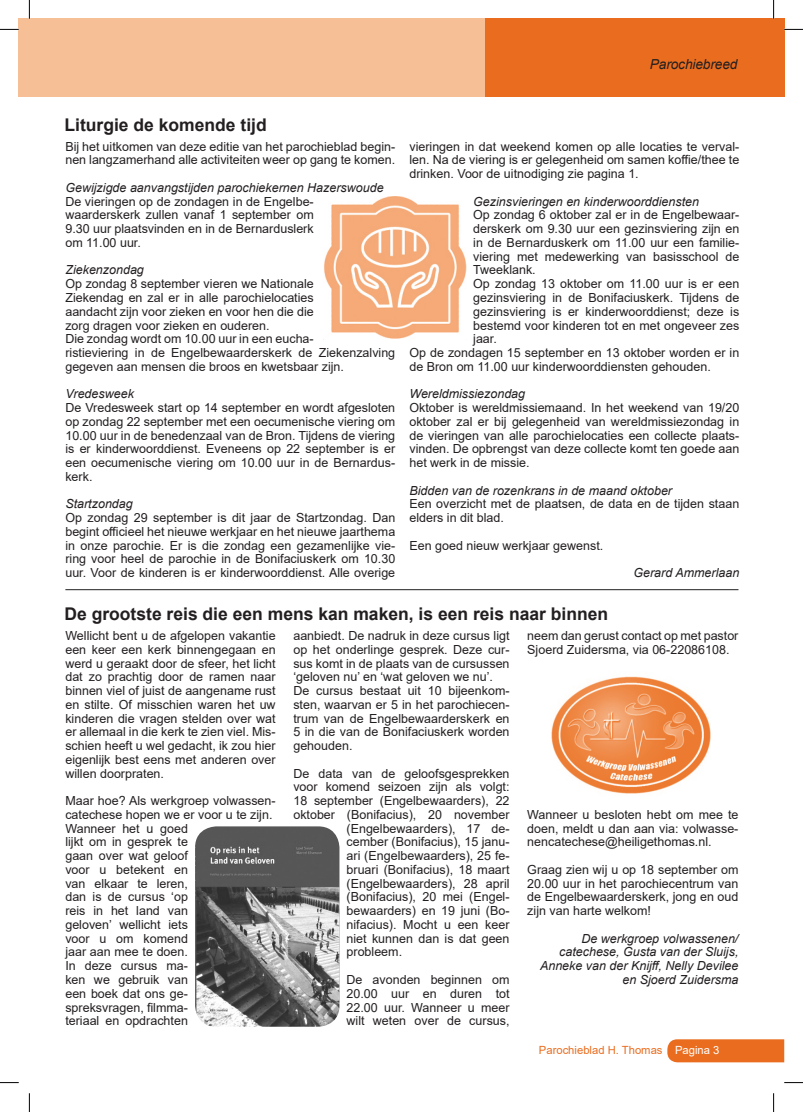
<style>
.page{position:relative;width:803px;height:1112px;background:#fff}
.page>*{position:absolute;margin:0;border:0;box-sizing:border-box;transform-origin:0 0}
.t1{font:700 17.5px "Arial";color:#231f20}
.t2{font:italic 13.75px "Arial";letter-spacing:-.01em;color:#231f20}
.t3{font:12.5px/13.8px "Arial";color:#231f20;text-align:justify}
.t4{font:italic 12.5px/13.8px "Arial";color:#231f20;text-align:right}
.t5{font:11.25px "Arial";color:#ea6d1f}
.s1{color:#fff}
</style>
<div class="page">
<div style="left:19px;top:19px;width:473px;height:78px;background:#f7bf96"></div>
<div style="left:485px;top:19px;width:299px;height:78px;background:#ea6d1f"></div>
<div style="left:667px;top:1039px;width:117px;height:23px;background:#ea6d1f"></div>
<img style="left:324px;top:197px;width:143px;height:142px">
<hr style="left:65px;top:589px;width:673px;height:1px;background:#231f20">
<img style="left:195px;top:826px;width:144px;height:200px">
<img style="left:551px;top:676px;width:160px;height:118px">
<svg style="left:0;top:29px;width:19px;height:1px"></svg>
<svg style="left:784px;top:29px;width:19px;height:1px"></svg>
<svg style="left:0;top:1082px;width:19px;height:1px"></svg>
<svg style="left:784px;top:1082px;width:19px;height:1px"></svg>
<svg style="left:29px;top:0;width:1px;height:19px"></svg>
<svg style="left:29px;top:1093px;width:1px;height:18px"></svg>
<svg style="left:773px;top:0;width:1px;height:19px"></svg>
<svg style="left:773px;top:1093px;width:1px;height:18px"></svg>
<p class="t2" style="left:650px;top:55px;width:89px">Parochiebreed</p>
<h1 class="t1" style="left:65px;top:112px;width:204px">Liturgie de komende tijd</h1>
<p class="t3" style="left:65px;top:139px;width:331px">Bij het uitkomen van deze editie van het parochieblad begin&shy;nen langzamerhand alle activiteiten weer op gang te komen.</p>
<p class="t4" style="left:65px;top:181px;width:320px">Gewijzigde aanvangstijden parochiekernen Hazerswoude</p>
<p class="t3" style="left:65px;top:194px;width:250px">De vieringen op de zondagen in de Engelbe&shy;waarderskerk zullen vanaf 1 september om 9.30 uur plaatsvinden en in de Bernarduslerk om 11.00 uur.</p>
<p class="t4" style="left:65px;top:263px;width:80px">Ziekenzondag</p>
<p class="t3" style="left:65px;top:277px;width:331px;text-align:left">Op zondag 8 september vieren we Nationale<br>Ziekendag en zal er in alle parochielocaties<br>aandacht zijn voor zieken en voor hen die die<br>zorg dragen voor zieken en ouderen.<br>Die zondag wordt om 10.00 uur in een eucha-<br>ristieviering in de Engelbewaarderskerk de Ziekenzalving gegeven aan mensen die broos en kwetsbaar zijn.</p>
<p class="t4" style="left:65px;top:387px;width:70px">Vredesweek</p>
<p class="t3" style="left:65px;top:400px;width:331px">De Vredesweek start op 14 september en wordt afgesloten op zondag 22 september met een oecumenische viering om 10.00 uur in de benedenzaal van de Bron. Tijdens de viering is er kinderwoorddienst. Eveneens op 22 september is er een oecumenische viering om 10.00 uur in de Bernardus&shy;kerk.</p>
<p class="t4" style="left:65px;top:497px;width:69px">Startzondag</p>
<p class="t3" style="left:65px;top:510px;width:331px">Op zondag 29 september is dit jaar de Startzondag. Dan begint officieel het nieuwe werkjaar en het nieuwe jaarthema in onze parochie. Er is die zondag een gezamenlijke vie&shy;ring voor heel de parochie in de Bonifaciuskerk om 10.30 uur. Voor de kinderen is er kinderwoorddienst. Alle overige</p>
<p class="t3" style="left:409px;top:139px;width:331px">vieringen in dat weekend komen op alle locaties te verval&shy;len. Na de viering is er gelegenheid om samen koffie/thee te drinken. Voor de uitnodiging zie pagina 1.</p>
<p class="t4" style="left:473px;top:194px;width:227px">Gezinsvieringen en kinderwoorddiensten</p>
<p class="t3" style="left:473px;top:208px;width:268px">Op zondag 6 oktober zal er in de Engelbewaar-</p>
<p class="t3" style="left:473px;top:222px;width:268px">derskerk om 9.30 uur een gezinsviering zijn en</p>
<p class="t3" style="left:473px;top:235px;width:268px">in de Bernarduskerk om 11.00 uur een familie-</p>
<p class="t3" style="left:473px;top:249px;width:268px">viering met medewerking van basisschool de</p>
<p class="t3" style="left:473px;top:263px;width:64px">Tweeklank.</p>
<p class="t3" style="left:473px;top:277px;width:268px">Op zondag 13 oktober om 11.00 uur is er een</p>
<p class="t3" style="left:473px;top:290px;width:268px">gezinsviering in de Bonifaciuskerk. Tijdens de</p>
<p class="t3" style="left:473px;top:304px;width:268px">gezinsviering is er kinderwoorddienst; deze is</p>
<p class="t3" style="left:473px;top:318px;width:268px">bestemd voor kinderen tot en met ongeveer zes</p>
<p class="t3" style="left:473px;top:332px;width:25px">jaar.</p>
<p class="t3" style="left:409px;top:345px;width:331px">Op de zondagen 15 september en 13 oktober worden er in</p>
<p class="t3" style="left:409px;top:359px;width:303px">de Bron om 11.00 uur kinderwoorddiensten gehouden.</p>
<p class="t4" style="left:409px;top:387px;width:117px">Wereldmissiezondag</p>
<p class="t3" style="left:409px;top:400px;width:331px">Oktober is wereldmissiemaand. In het weekend van 19/20 oktober zal er bij gelegenheid van wereldmissiezondag in de vieringen van alle parochielocaties een collecte plaats&shy;vinden. De opbrengst van deze collecte komt ten goede aan het werk in de missie.</p>
<p class="t4" style="left:409px;top:483px;width:264px">Bidden van de rozenkrans in de maand oktober</p>
<p class="t3" style="left:409px;top:497px;width:331px">Een overzicht met de plaatsen, de data en de tijden staan elders in dit blad.</p>
<p class="t3" style="left:409px;top:538px;width:195px">Een goed nieuw werkjaar gewenst.</p>
<p class="t4" style="left:633px;top:566px;width:107px">Gerard Ammerlaan</p>
<h1 class="t1" style="left:65px;top:601px;width:545px">De grootste reis die een mens kan maken, is een reis naar binnen</h1>
<p class="t3" style="left:65px;top:628px;width:212px">Wellicht bent u de afgelopen vakantie een keer een kerk binnengegaan en werd u geraakt door de sfeer, het licht dat zo prachtig door de ramen naar binnen viel of juist de aangename rust en stilte. Of misschien waren het uw kinderen die vragen stelden over wat er allemaal in die kerk te zien viel. Mis&shy;schien heeft u wel gedacht, ik zou hier eigenlijk best eens met anderen over willen doorpraten.</p>
<p class="t3" style="left:65px;top:793px;width:212px;text-align:left">Maar hoe? Als werkgroep volwassen&shy;catechese hopen we er voor u te zijn.<br>Wanneer het u goed<br>lijkt om in gesprek te<br>gaan over wat geloof<br>voor u betekent en<br>van elkaar te leren,<br>dan is de cursus ‘op<br>reis in het land van<br>geloven’ wellicht iets<br>voor u om komend<br>jaar aan mee te doen.<br>In deze cursus ma-<br>ken we gebruik van<br>een boek dat ons ge-<br>spreksvragen, filmma-<br>teriaal en opdrachten</p>
<p class="t3" style="left:293px;top:628px;width:218px;text-align:left">aanbiedt. De nadruk in deze cursus ligt op het onderlinge gesprek. Deze cur&shy;sus komt in de plaats van de cursussen ‘geloven nu’ en ‘wat geloven we nu’.<br>De cursus bestaat uit 10 bijeenkom&shy;sten, waarvan er 5 in het parochiecen&shy;trum van de Engelbewaarderskerk en 5 in die van de Bonifaciuskerk worden gehouden.</p>
<p class="t3" style="left:293px;top:766px;width:218px">De data van de geloofsgesprekken</p>
<p class="t3" style="left:293px;top:779px;width:218px">voor komend seizoen zijn als volgt:</p>
<p class="t3" style="left:293px;top:793px;width:218px">18 september (Engelbewaarders), 22</p>
<p class="t3" style="left:293px;top:807px;width:218px">oktober (Bonifacius), 20 november</p>
<p class="t3" style="left:347px;top:821px;width:164px">(Engelbewaarders), 17 de-</p>
<p class="t3" style="left:347px;top:834px;width:164px">cember (Bonifacius), 15 janu-</p>
<p class="t3" style="left:347px;top:848px;width:164px">ari (Engelbewaarders), 25 fe-</p>
<p class="t3" style="left:347px;top:862px;width:164px">bruari (Bonifacius), 18 maart</p>
<p class="t3" style="left:347px;top:876px;width:164px">(Engelbewaarders), 28 april</p>
<p class="t3" style="left:347px;top:889px;width:164px">(Bonifacius), 20 mei (Engel-</p>
<p class="t3" style="left:347px;top:903px;width:164px">bewaarders) en 19 juni (Bo-</p>
<p class="t3" style="left:347px;top:917px;width:164px">nifacius). Mocht u een keer</p>
<p class="t3" style="left:347px;top:931px;width:164px">niet kunnen dan is dat geen</p>
<p class="t3" style="left:347px;top:944px;width:57px">probleem.</p>
<p class="t3" style="left:347px;top:972px;width:164px">De avonden beginnen om 20.00 uur en duren tot 22.00 uur. Wanneer u meer wilt weten over de cursus,</p>
<p class="t3" style="left:527px;top:628px;width:213px">neem dan gerust contact op met pastor<br>Sjoerd Zuidersma, via 06-22086108.</p>
<p class="t3" style="left:527px;top:807px;width:213px">Wanneer u besloten hebt om mee te doen, meldt u dan aan via: volwasse&shy;nencatechese@heiligethomas.nl.</p>
<p class="t3" style="left:527px;top:862px;width:213px">Graag zien wij u op 18 september om 20.00 uur in het parochiecentrum van de Engelbewaarderskerk, jong en oud zijn van harte welkom!</p>
<p class="t4" style="left:540px;top:931px;width:200px">De werkgroep volwassenen/ catechese, Gusta van der Sluijs,<br>Anneke van der Knijff, Nelly Devilee en Sjoerd Zuidersma</p>
<p class="t5" style="left:539px;top:1042px;width:182px">Parochieblad H. Thomas <span class="s1">Pagina 3</span></p>
</div>
